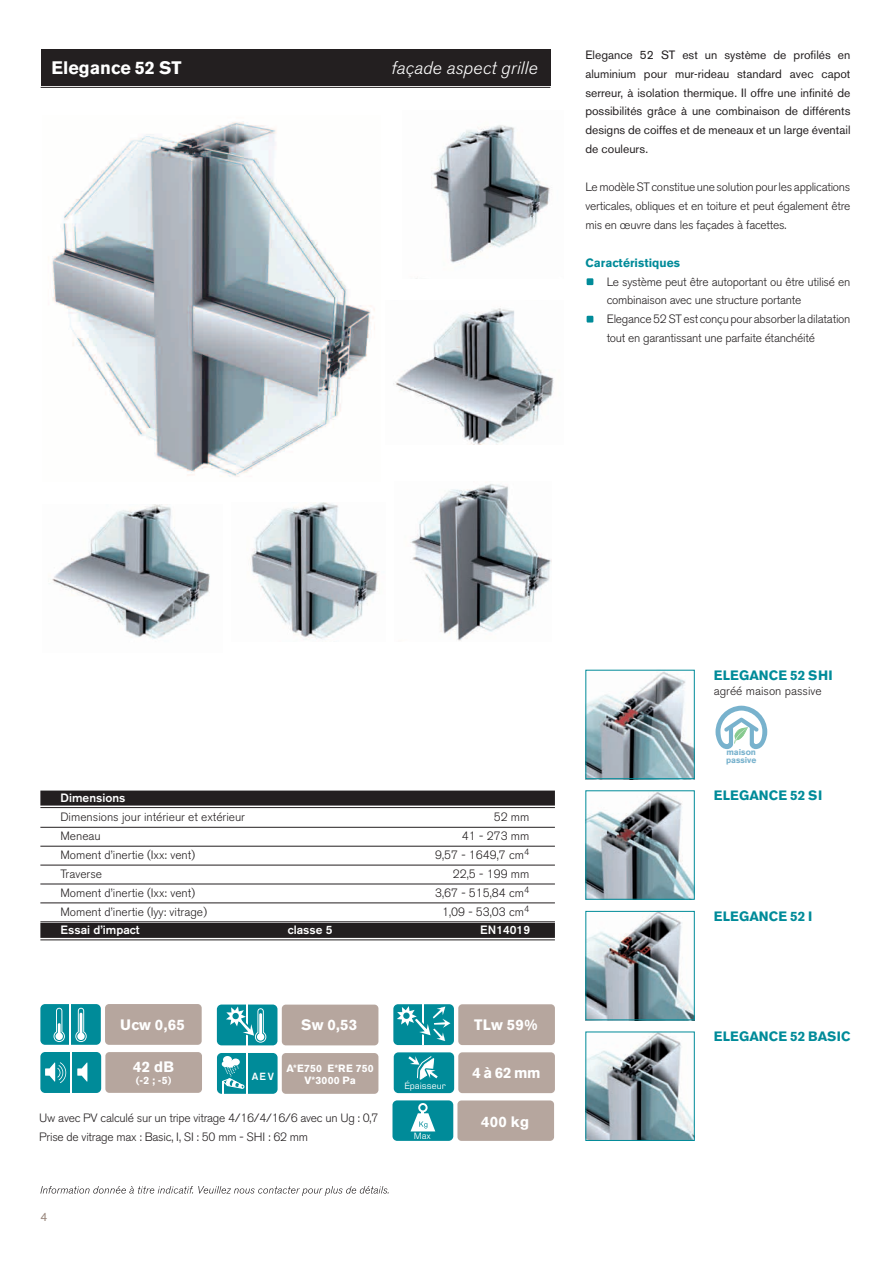
<style>
.page{position:relative;width:893px;height:1263px;background:#fff}
.page>*{position:absolute;margin:0;border:0;box-sizing:border-box;transform-origin:0 0}
.t1{font:italic 300 18px "Standard Grot SL";letter-spacing:.005em;color:#fff}
.t2{font:700 18px "Standard Grot SL";color:#fff}
.t3{font:700 15px "Standard Grot SL";letter-spacing:.02em;color:#fff}
.t4{font:700 13.5px "Standard Grot SL";letter-spacing:.01em;color:#008b99}
.t5{font:300 12px/18.9px "Standard Grot SL";letter-spacing:-.02em;color:#231f20}
.t6{font:12px/18.9px "Standard Grot SL";color:#231f20;text-align:justify}
.t7{font:300 12px "Standard Grot SL";color:#231f20}
.t8{font:500 12px "Standard Grot SL";color:#fff}
.t9{font:700 12px "Standard Grot SL";color:#008b99}
.t10{font:12px "Standard Grot SL";color:#99877d}
.t11{font:700 10.5px/12.6px "Standard Grot SL";letter-spacing:.02em;color:#fff;text-align:center}
.t12{font:500 10.35px "Standard Grot SL";color:#fff}
.t13{font:8.7px "Square 721 BT";color:#fff}
.t14{font:8.55px "Square 721 BT";color:#fff}
.t15{font:700 8.4px/7.6px "Standard Grot SL";color:#78b2cd}
</style>
<div class="page">
<img style="left:48px;top:121px;width:327px;height:356px">
<img style="left:410px;top:484px;width:142px;height:157px">
<img style="left:49px;top:504px;width:161px;height:135px">
<img style="left:250px;top:502px;width:129px;height:138px">
<img style="left:416px;top:125px;width:134px;height:154px">
<img style="left:393px;top:308px;width:161px;height:136px">
<div style="left:40px;top:1004px;width:61px;height:41px;background:#008b99;border-radius:5px"></div>
<svg style="left:54px;top:1008px;width:11px;height:34px"></svg>
<svg style="left:75px;top:1008px;width:12px;height:34px"></svg>
<hr style="left:69px;top:1003px;width:2px;height:42px;background:#fff">
<div style="left:105px;top:1004px;width:97px;height:41px;background:#b6a69e;border-radius:4px"></div>
<div style="left:217px;top:1004px;width:60px;height:41px;background:#008b99;border-radius:5px"></div>
<hr style="left:246px;top:1004px;width:2px;height:42px;background:#fff">
<svg style="left:226px;top:1006px;width:40px;height:37px"></svg>
<div style="left:282px;top:1004px;width:96px;height:41px;background:#b6a69e;border-radius:4px"></div>
<div style="left:105px;top:1052px;width:97px;height:41px;background:#b6a69e;border-radius:4px"></div>
<div style="left:40px;top:1052px;width:61px;height:41px;background:#008b99;border-radius:5px"></div>
<hr style="left:70px;top:1051px;width:2px;height:42px;background:#fff">
<svg style="left:77px;top:1062px;width:11px;height:20px"></svg>
<svg style="left:45px;top:1062px;width:21px;height:21px"></svg>
<div style="left:282px;top:1053px;width:96px;height:41px;background:#b6a69e;border-radius:4px"></div>
<div style="left:217px;top:1053px;width:61px;height:41px;background:#008b99;border-radius:5px"></div>
<hr style="left:246px;top:1052px;width:2px;height:42px;background:#fff">
<div style="left:223px;top:1056px;width:9px;height:7px;background:#fff;border-radius:50%"></div>
<div style="left:222px;top:1061px;width:7px;height:6px;background:#fff;border-radius:50%"></div>
<div style="left:231px;top:1058px;width:9px;height:7px;background:#fff;border-radius:50%"></div>
<div style="left:226px;top:1061px;width:8px;height:7px;background:#fff;border-radius:50%"></div>
<svg style="left:221px;top:1064px;width:23px;height:30px"></svg>
<div style="left:458px;top:1004px;width:97px;height:41px;background:#b6a69e;border-radius:4px"></div>
<div style="left:393px;top:1004px;width:61px;height:41px;background:#008b99;border-radius:5px"></div>
<hr style="left:422px;top:1003px;width:2px;height:42px;background:#fff">
<div style="left:394px;top:1052px;width:60px;height:41px;background:#008b99;border-radius:5px"></div>
<div style="left:458px;top:1052px;width:97px;height:41px;background:#b6a69e;border-radius:4px"></div>
<div style="left:457px;top:1100px;width:97px;height:41px;background:#b6a69e;border-radius:4px"></div>
<div style="left:392px;top:1100px;width:61px;height:41px;background:#008b99;border-radius:5px"></div>
<svg style="left:397px;top:1006px;width:53px;height:125px"></svg>
<div style="left:41px;top:49px;width:509px;height:36px;background:#231f20"></div>
<div style="left:587px;top:278px;width:6px;height:7px;background:#008b99"></div>
<div style="left:587px;top:316px;width:6px;height:7px;background:#008b99"></div>
<hr style="left:41px;top:87px;width:509px;height:1px;background:#231f20">
<svg style="left:714px;top:704px;width:55px;height:55px"></svg>
<svg style="left:715px;top:706px;width:52px;height:51px"></svg>
<img style="left:587px;top:792px;width:106px;height:106px">
<div style="left:585px;top:790px;width:110px;height:110px;border:1px solid #008b99"></div>
<img style="left:587px;top:672px;width:106px;height:105px">
<div style="left:585px;top:670px;width:110px;height:109px;border:1px solid #008b99"></div>
<img style="left:587px;top:913px;width:106px;height:105px">
<div style="left:585px;top:911px;width:110px;height:109px;border:1px solid #008b99"></div>
<img style="left:587px;top:1033px;width:106px;height:106px">
<div style="left:585px;top:1031px;width:110px;height:110px;border:1px solid #008b99"></div>
<div style="left:40px;top:790px;width:515px;height:15px;background:#231f20"></div>
<hr style="left:40px;top:807px;width:515px;height:1px;background:#231f20">
<hr style="left:40px;top:827px;width:515px;height:1px;background:#231f20">
<hr style="left:40px;top:846px;width:515px;height:1px;background:#231f20">
<hr style="left:40px;top:865px;width:515px;height:1px;background:#231f20">
<hr style="left:40px;top:884px;width:515px;height:1px;background:#231f20">
<hr style="left:40px;top:903px;width:515px;height:1px;background:#231f20">
<hr style="left:40px;top:921px;width:515px;height:1px;background:#231f20">
<div style="left:40px;top:923px;width:515px;height:15px;background:#231f20"></div>
<hr style="left:40px;top:939px;width:515px;height:1px;background:#231f20">
<svg style="left:40px;top:1186px;width:349px;height:10px"></svg>
<h1 class="t2" style="left:52px;top:57px;width:131px">Elegance 52 ST</h1>
<h1 class="t1" style="left:391px;top:57px;width:148px">façade aspect grille</h1>
<p class="t6" style="left:585px;top:45px;width:267px">Elegance 52 ST est un système de profilés en aluminium pour mur-rideau standard avec capot serreur, à isolation thermique. Il offre une infinité de possibilités grâce à une combinaison de différents designs de coiffes et de meneaux et un large éventail de couleurs.</p>
<p class="t5" style="left:585px;top:178px;width:267px;text-align:justify">Le modèle ST constitue une solution pour les applications verticales, obliques et en toiture et peut également être mis en œuvre dans les façades à facettes.</p>
<p class="t9" style="left:585px;top:255px;width:96px">Caractéristiques</p>
<p class="t5" style="left:607px;top:272px;width:245px">Le système peut être autoportant ou être utilisé en combinaison avec une structure portante<br>Elegance 52 ST est conçu pour absorber la dilatation tout en garantissant une parfaite étanchéité</p>
<p class="t4" style="left:714px;top:667px;width:120px">ELEGANCE 52 SHI</p>
<p class="t7" style="left:714px;top:684px;width:109px">agréé maison passive</p>
<p class="t8" style="left:61px;top:791px;width:66px">Dimensions</p>
<p class="t7" style="left:60px;top:810px;width:186px">Dimensions jour intérieur et extérieur</p>
<p class="t5" style="left:494px;top:808px;width:37px">52 mm</p>
<p class="t5" style="left:60px;top:826px;width:42px">Meneau</p>
<p class="t5" style="left:462px;top:826px;width:69px">41 - 273 mm</p>
<p class="t7" style="left:60px;top:848px;width:136px">Moment d’inertie (Ixx: vent)</p>
<p class="t5" style="left:435px;top:845px;width:96px">9,57 - 1649,7 cm<sup>4</sup></p>
<p class="t7" style="left:60px;top:867px;width:43px">Traverse</p>
<p class="t5" style="left:453px;top:864px;width:78px">22,5 - 199 mm</p>
<p class="t7" style="left:60px;top:886px;width:136px">Moment d’inertie (Ixx: vent)</p>
<p class="t5" style="left:435px;top:883px;width:96px">3,67 - 515,84 cm<sup>4</sup></p>
<p class="t7" style="left:60px;top:904px;width:148px">Moment d’inertie (Iyy: vitrage)</p>
<p class="t5" style="left:442px;top:902px;width:89px">1,09 - 53,03 cm<sup>4</sup></p>
<p class="t8" style="left:61px;top:923px;width:81px">Essai d’impact</p>
<p class="t8" style="left:288px;top:923px;width:46px">classe 5</p>
<p class="t8" style="left:480px;top:923px;width:52px">EN14019</p>
<p class="t3" style="left:120px;top:1016px;width:66px">Ucw 0,65</p>
<p class="t3" style="left:301px;top:1016px;width:58px">Sw 0,53</p>
<p class="t3" style="left:133px;top:1058px;width:42px">42 dB</p>
<p class="t11" style="left:136px;top:1074px;width:37px">(-2 ; -5)</p>
<p class="t12" style="left:252px;top:1070px;width:24px">AEV</p>
<p class="t11" style="left:286px;top:1062px;width:89px">A*E750 E*RE 750<br>V*3000 Pa</p>
<p class="t5" style="left:39px;top:1108px;width:341px">Uw avec PV calculé sur un tripe vitrage 4/16/4/16/6 avec un Ug : 0,7<br>Prise de vitrage max : Basic, I, SI : 50 mm - SHI : 62 mm</p>
<p class="t13" style="left:404px;top:1081px;width:43px">Épaisseur</p>
<p class="t14" style="left:414px;top:1130px;width:19px">Max</p>
<p class="t3" style="left:474px;top:1016px;width:65px">TLw 59%</p>
<p class="t3" style="left:472px;top:1064px;width:70px">4 à 62 mm</p>
<p class="t3" style="left:481px;top:1113px;width:50px">400 kg</p>
<p class="t10" style="left:40px;top:1210px;width:8px">4</p>
<p class="t15" style="left:726px;top:748px;width:32px">maison passive</p>
<p class="t4" style="left:714px;top:787px;width:110px">ELEGANCE 52 SI</p>
<p class="t4" style="left:714px;top:909px;width:100px">ELEGANCE 52 I</p>
<p class="t4" style="left:714px;top:1028px;width:138px">ELEGANCE 52 BASIC</p>
</div>
